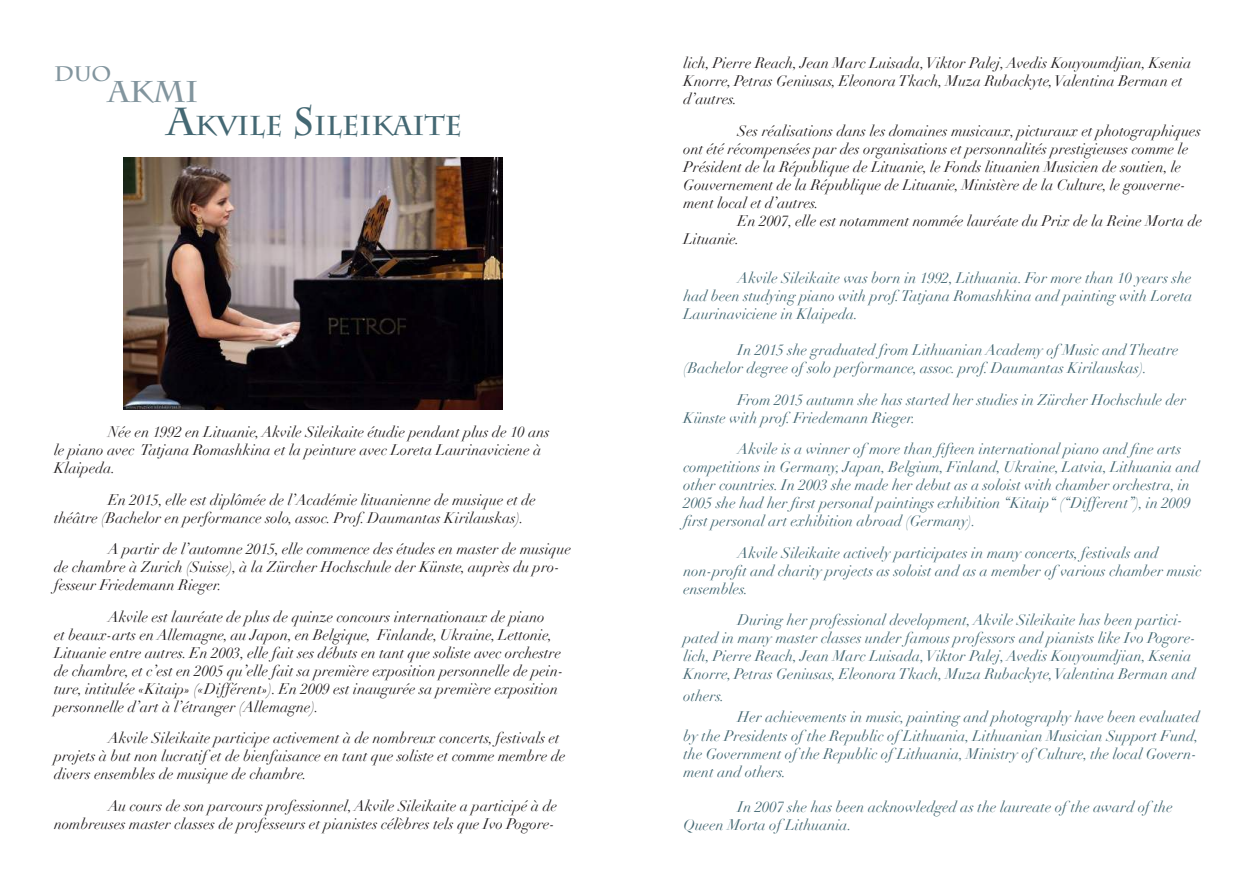
<style>
.page{position:relative;width:1259px;height:893px;background:#fff}
.page>*{position:absolute;margin:0;border:0;box-sizing:border-box;transform-origin:0 0}
.t1{font:700 30px "Charlemagne Std";color:#82959e}
.t2{font:700 27.3px "Charlemagne Std";color:#446873}
.t3{font:700 21px "Charlemagne Std";color:#82959e}
.t4{font:italic 15px/18px "Didot";color:#231f20}
.t5{font:italic 15px/18px "Didot";color:#446873}
.s1{font-size:39px}
</style>
<div class="page">
<img style="left:123px;top:157px;width:379px;height:253px">
<h3 class="t3" style="left:54px;top:61px;width:59px">duo</h3>
<h1 class="t1" style="left:108px;top:74px;width:89px">AKMI</h1>
<h2 class="t2" style="left:167px;top:109px;width:296px"><span class="s1">A</span>KVILE <span class="s1">S</span>ILEIKAITE</h2>
<p class="t4" style="left:54px;top:423px;width:497px;text-indent:54px">Née en 1992 en Lituanie, Akvile Sileikaite étudie pendant plus de 10 ans le piano avec Tatjana Romashkina et la peinture avec Loreta Laurinaviciene à<br>Klaipeda.</p>
<p class="t4" style="left:54px;top:491px;width:483px;text-indent:54px">En 2015, elle est diplômée de l’Académie lituanienne de musique et de théâtre (Bachelor en performance solo, assoc. Prof. Daumantas Kirilauskas).</p>
<p class="t4" style="left:54px;top:540px;width:518px;text-indent:54px">A partir de l’automne 2015, elle commence des études en master de musique de chambre à Zurich (Suisse), à la Zürcher Hochschule der Künste, auprès du pro&shy;fesseur Friedemann Rieger.</p>
<p class="t4" style="left:54px;top:608px;width:511px;text-indent:54px">Akvile est lauréate de plus de quinze concours internationaux de piano<br>et beaux-arts en Allemagne, au Japon, en Belgique, Finlande, Ukraine, Lettonie, Lituanie entre autres. En 2003, elle fait ses débuts en tant que soliste avec orchestre de chambre, et c’est en 2005 qu’elle fait sa première exposition personnelle de pein&shy;ture, intitulée «Kitaip» («Différent»). En 2009 est inaugurée sa première exposition personnelle d’art à l’étranger (Allemagne).</p>
<p class="t4" style="left:54px;top:729px;width:513px;text-indent:54px">Akvile Sileikaite participe activement à de nombreux concerts, festivals et projets à but non lucratif et de bienfaisance en tant que soliste et comme membre de divers ensembles de musique de chambre.</p>
<p class="t4" style="left:54px;top:797px;width:505px;text-align:right">Au cours de son parcours professionnel, Akvile Sileikaite a participé à de nombreuses master classes de professeurs et pianistes célèbres tels que Ivo Pogore-</p>
<p class="t4" style="left:683px;top:54px;width:509px">lich, Pierre Reach, Jean Marc Luisada, Viktor Palej, Avedis Kouyoumdjian, Ksenia<br>Knorre, Petras Geniusas, Eleonora Tkach, Muza Rubackyte, Valentina Berman et d’autres.</p>
<p class="t4" style="left:683px;top:122px;width:519px;text-indent:54px">Ses réalisations dans les domaines musicaux, picturaux et photographiques ont été récompensées par des organisations et personnalités prestigieuses comme le Président de la République de Lituanie, le Fonds lituanien Musicien de soutien, le Gouvernement de la République de Lituanie, Ministère de la Culture, le gouverne&shy;ment local et d’autres.</p>
<p class="t4" style="left:683px;top:212px;width:520px;text-indent:54px">En 2007, elle est notamment nommée lauréate du Prix de la Reine Morta de<br>Lituanie.</p>
<p class="t5" style="left:683px;top:269px;width:510px;text-align:justify;text-indent:54px">Akvile Sileikaite was born in 1992, Lithuania. For more than 10 years she had been studying piano with prof. Tatjana Romashkina and painting with Loreta Laurinaviciene in Klaipeda.</p>
<p class="t5" style="left:683px;top:341px;width:496px;text-indent:54px">In 2015 she graduated from Lithuanian Academy of Music and Theatre (Bachelor degree of solo performance, assoc. prof. Daumantas Kirilauskas).</p>
<p class="t5" style="left:683px;top:391px;width:504px;text-indent:54px">From 2015 autumn she has started her studies in Zürcher Hochschule der<br>Künste with prof. Friedemann Rieger.</p>
<p class="t5" style="left:683px;top:440px;width:518px;text-indent:54px">Akvile is a winner of more than fifteen international piano and fine arts competitions in Germany, Japan, Belgium, Finland, Ukraine, Latvia, Lithuania and other countries. In 2003 she made her debut as a soloist with chamber orchestra, in 2005 she had her first personal paintings exhibition “Kitaip“ (“Different”), in 2009 first personal art exhibition abroad (Germany).</p>
<p class="t5" style="left:683px;top:544px;width:519px;text-indent:54px">Akvile Sileikaite actively participates in many concerts, festivals and non-profit and charity projects as soloist and as a member of various chamber music ensembles.</p>
<p class="t5" style="left:683px;top:611px;width:514px;text-indent:54px">During her professional development, Akvile Sileikaite has been partici&shy;pated in many master classes under famous professors and pianists like Ivo Pogore&shy;lich, Pierre Reach, Jean Marc Luisada, Viktor Palej, Avedis Kouyoumdjian, Ksenia Knorre, Petras Geniusas, Eleonora Tkach, Muza Rubackyte, Valentina Berman and</p>
<p class="t5" style="left:683px;top:687px;width:43px">others.</p>
<p class="t5" style="left:683px;top:708px;width:518px;text-indent:54px">Her achievements in music, painting and photography have been evaluated by the Presidents of the Republic of Lithuania, Lithuanian Musician Support Fund, the Government of the Republic of Lithuania, Ministry of Culture, the local Govern&shy;ment and others.</p>
<p class="t5" style="left:683px;top:797px;width:491px;text-indent:54px">In 2007 she has been acknowledged as the laureate of the award of the<br>Queen Morta of Lithuania.</p>
</div>
